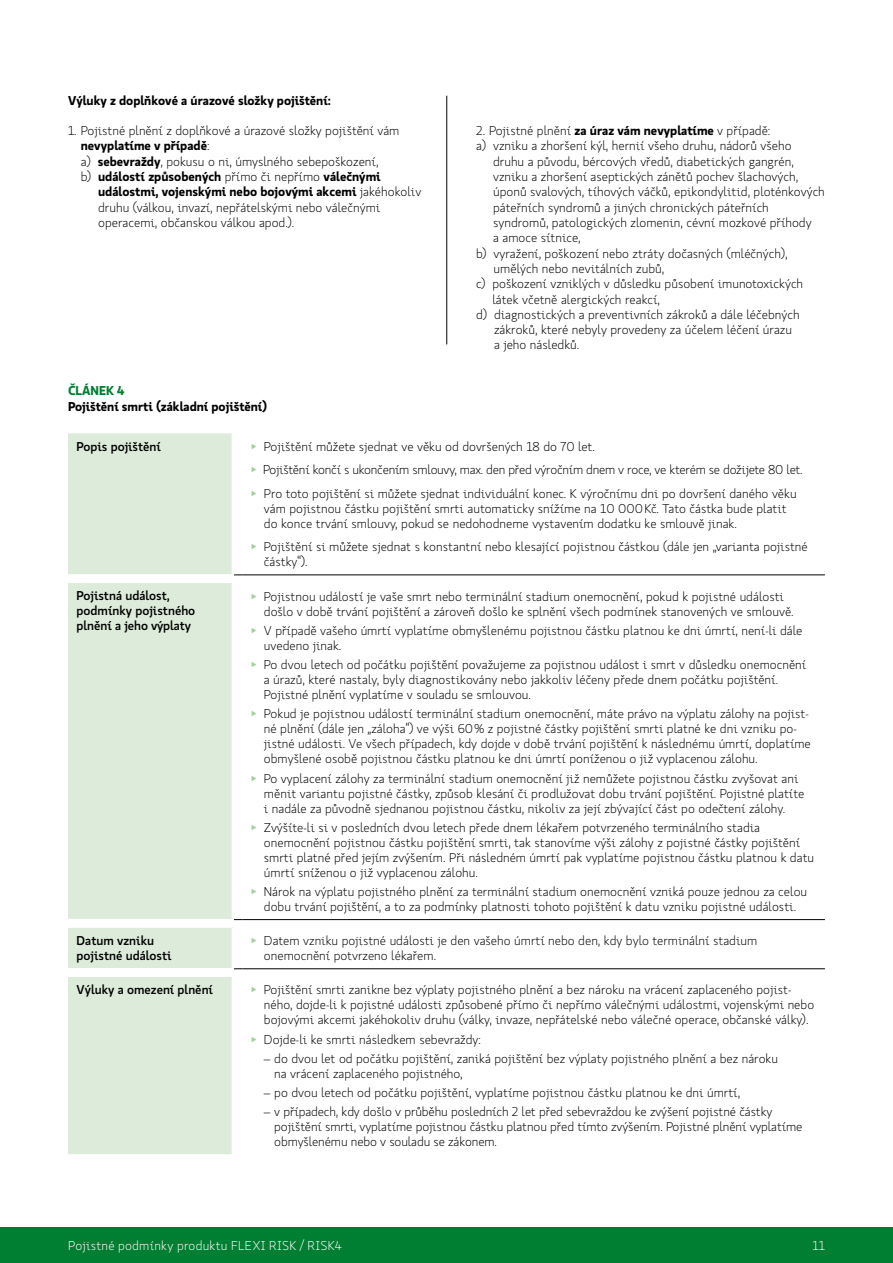
<style>
.page{position:relative;width:893px;height:1263px;background:#fff}
.page>*{position:absolute;margin:0;border:0;box-sizing:border-box;transform-origin:0 0}
.t1{font:300 12.75px/15px "Koop Pro";color:#000}
.t2{font:500 12.75px/15px "Koop Pro";color:#000}
.t3{font:700 12.75px "Koop Pro";color:#000}
.t4{font:300 12.75px "Koop Pro";letter-spacing:.02em;color:#fff}
.t5{font:700 12.75px "Koop Pro";color:#007e31}
.s1{font-weight:700}
.s2{color:#a2cf9c}
</style>
<div class="page">
<div style="left:0;top:1227px;width:893px;height:36px;background:#007e31"></div>
<div style="left:68px;top:433px;width:166px;height:142px;background:#ddecda"></div>
<hr style="left:242px;top:575px;width:583px;height:1px;background:#000">
<hr style="left:68px;top:574px;width:166px;height:2px;background:#fff">
<hr style="left:232px;top:433px;width:4px;height:141px;background:#fff">
<div style="left:68px;top:582px;width:166px;height:337px;background:#ddecda"></div>
<hr style="left:242px;top:919px;width:583px;height:1px;background:#000">
<hr style="left:68px;top:582px;width:168px;height:1px;background:#fff">
<hr style="left:232px;top:583px;width:4px;height:336px;background:#fff">
<div style="left:68px;top:927px;width:166px;height:42px;background:#ddecda"></div>
<hr style="left:242px;top:968px;width:583px;height:1px;background:#000">
<hr style="left:68px;top:926px;width:168px;height:2px;background:#fff">
<hr style="left:68px;top:968px;width:166px;height:1px;background:#fff">
<hr style="left:232px;top:928px;width:4px;height:40px;background:#fff">
<div style="left:68px;top:976px;width:166px;height:179px;background:#ddecda"></div>
<hr style="left:68px;top:1154px;width:168px;height:2px;background:#fff">
<hr style="left:68px;top:975px;width:168px;height:2px;background:#fff">
<hr style="left:232px;top:977px;width:4px;height:177px;background:#fff">
<hr style="left:446px;top:96px;width:1px;height:248px;background:#000">
<p class="t3" style="left:68px;top:91px;width:264px">Výluky z doplňkové a úrazové složky pojištění:</p>
<p class="t1" style="left:81px;top:123px;width:320px;text-indent:-13px">1. Pojistné plnění z doplňkové a úrazové složky pojištění vám <span class="s1">nevyplatíme v případě</span>:<br>a) <span class="s1">sebevraždy</span>, pokusu o ni, úmyslného sebepoškození,<br>b) <span class="s1">událostí způsobených</span> přímo či nepřímo <span class="s1">válečnými</span></p>
<p class="t1" style="left:98px;top:184px;width:325px"><span class="s1">událostmi, vojenskými nebo bojovými akcemi</span> jakéhokoliv druhu (válkou, invazí, nepřátelskými nebo válečnými operacemi, občanskou válkou apod.).</p>
<p class="t1" style="left:476px;top:123px;width:296px">2. Pojistné plnění <span class="s1">za úraz vám nevyplatíme</span> v případě:</p>
<p class="t1" style="left:476px;top:138px;width:317px">a) vzniku a zhoršení kýl, hernií všeho druhu, nádorů všeho</p>
<p class="t1" style="left:493px;top:154px;width:302px">druhu a původu, bércových vředů, diabetických gangrén,</p>
<p class="t1" style="left:493px;top:169px;width:307px">vzniku a zhoršení aseptických zánětů pochev šlachových,</p>
<p class="t1" style="left:493px;top:184px;width:333px">úponů svalových, tíhových váčků, epikondylitid, ploténkových</p>
<p class="t1" style="left:493px;top:200px;width:277px">páteřních syndromů a jiných chronických páteřních</p>
<p class="t1" style="left:493px;top:215px;width:320px">syndromů, patologických zlomenin, cévní mozkové příhody</p>
<p class="t1" style="left:493px;top:230px;width:89px">a amoce sítnice,</p>
<p class="t1" style="left:476px;top:245px;width:313px">b) vyražení, poškození nebo ztráty dočasných (mléčných),</p>
<p class="t1" style="left:494px;top:261px;width:172px">umělých nebo nevitálních zubů,</p>
<p class="t1" style="left:476px;top:276px;width:328px">c) poškození vzniklých v důsledku působení imunotoxických</p>
<p class="t1" style="left:492px;top:291px;width:169px">látek včetně alergických reakcí,</p>
<p class="t1" style="left:476px;top:307px;width:325px">d) diagnostických a preventivních zákroků a dále léčebných</p>
<p class="t1" style="left:494px;top:322px;width:300px">zákroků, které nebyly provedeny za účelem léčení úrazu</p>
<p class="t1" style="left:494px;top:337px;width:87px">a jeho následků.</p>
<p class="t5" style="left:68px;top:382px;width:58px">ČLÁNEK 4</p>
<p class="t3" style="left:68px;top:397px;width:201px">Pojištění smrti (základní pojištění)</p>
<p class="t2" style="left:77px;top:438px;width:86px">Popis pojištění</p>
<p class="t1" style="left:251px;top:434px;width:553px;line-height:23.5px"><span class="s2">▶</span> Pojištění můžete sjednat ve věku od dovršených 18 do 70 let.<br><span class="s2">▶</span> Pojištění končí s ukončením smlouvy, max. den před výročním dnem v roce, ve kterém se dožijete 80 let. <span class="s2">▶</span> Pro toto pojištění si můžete sjednat individuální konec. K výročnímu dni po dovršení daného věku</p>
<p class="t1" style="left:264px;top:501px;width:524px">vám pojistnou částku pojištění smrti automaticky snížíme na 10 000Kč. Tato částka bude platit do konce trvání smlouvy, pokud se nedohodneme vystavením dodatku ke smlouvě jinak.</p>
<p class="t1" style="left:264px;top:539px;width:545px;text-indent:-13px"><span class="s2">▶</span> Pojištění si můžete sjednat s konstantní nebo klesající pojistnou částkou (dále jen „varianta pojistné částky“).</p>
<p class="t2" style="left:77px;top:588px;width:120px">Pojistná událost, podmínky pojistného plnění a jeho výplaty</p>
<p class="t1" style="left:264px;top:588px;width:531px;text-indent:-13px"><span class="s2">▶</span> Pojistnou událostí je vaše smrt nebo terminální stadium onemocnění, pokud k pojistné události došlo v době trvání pojištění a zároveň došlo ke splnění všech podmínek stanovených ve smlouvě.</p>
<p class="t1" style="left:264px;top:623px;width:540px;text-indent:-13px"><span class="s2">▶</span> V případě vašeho úmrtí vyplatíme obmyšlenému pojistnou částku platnou ke dni úmrtí, není-li dále uvedeno jinak.</p>
<p class="t1" style="left:264px;top:657px;width:544px;text-indent:-13px"><span class="s2">▶</span> Po dvou letech od počátku pojištění považujeme za pojistnou událost i smrt v důsledku onemocnění a úrazů, které nastaly, byly diagnostikovány nebo jakkoliv léčeny přede dnem počátku pojištění.<br>Pojistné plnění vyplatíme v souladu se smlouvou.</p>
<p class="t1" style="left:264px;top:706px;width:548px;text-indent:-13px"><span class="s2">▶</span> Pokud je pojistnou událostí terminální stadium onemocnění, máte právo na výplatu zálohy na pojist&shy;né plnění (dále jen „záloha“) ve výši 60% z pojistné částky pojištění smrti platné ke dni vzniku po&shy;jistné události. Ve všech případech, kdy dojde v době trvání pojištění k následnému úmrtí, doplatíme obmyšlené osobě pojistnou částku platnou ke dni úmrtí poníženou o již vyplacenou zálohu.</p>
<p class="t1" style="left:264px;top:770px;width:542px;text-indent:-13px"><span class="s2">▶</span> Po vyplacení zálohy za terminální stadium onemocnění již nemůžete pojistnou částku zvyšovat ani měnit variantu pojistné částky, způsob klesání či prodlužovat dobu trvání pojištění. Pojistné platíte i nadále za původně sjednanou pojistnou částku, nikoliv za její zbývající část po odečtení zálohy.</p>
<p class="t1" style="left:264px;top:820px;width:552px;text-indent:-13px"><span class="s2">▶</span> Zvýšíte-li si v posledních dvou letech přede dnem lékařem potvrzeného terminálního stadia onemocnění pojistnou částku pojištění smrti, tak stanovíme výši zálohy z pojistné částky pojištění smrti platné před jejím zvýšením. Při následném úmrtí pak vyplatíme pojistnou částku platnou k datu úmrtí sníženou o již vyplacenou zálohu.</p>
<p class="t1" style="left:251px;top:884px;width:558px;text-align:center"><span class="s2">▶</span> Nárok na výplatu pojistného plnění za terminální stadium onemocnění vzniká pouze jednou za celou dobu trvání pojištění, a to za podmínky platnosti tohoto pojištění k datu vzniku pojistné události.</p>
<p class="t2" style="left:77px;top:933px;width:97px">Datum vzniku pojistné události</p>
<p class="t1" style="left:264px;top:933px;width:495px;text-indent:-13px"><span class="s2">▶</span> Datem vzniku pojistné události je den vašeho úmrtí nebo den, kdy bylo terminální stadium onemocnění potvrzeno lékařem.</p>
<p class="t2" style="left:77px;top:982px;width:138px">Výluky a omezení plnění</p>
<p class="t1" style="left:264px;top:982px;width:552px;text-indent:-13px"><span class="s2">▶</span> Pojištění smrti zanikne bez výplaty pojistného plnění a bez nároku na vrácení zaplaceného pojist&shy;ného, dojde-li k pojistné události způsobené přímo či nepřímo válečnými událostmi, vojenskými nebo bojovými akcemi jakéhokoliv druhu (války, invaze, nepřátelské nebo válečné operace, občanské války).</p>
<p class="t1" style="left:251px;top:1031px;width:232px"><span class="s2">▶</span> Dojde-li ke smrti následkem sebevraždy:</p>
<p class="t1" style="left:274px;top:1051px;width:505px;text-indent:-11px">– do dvou let od počátku pojištění, zaniká pojištění bez výplaty pojistného plnění a bez nároku na vrácení zaplaceného pojistného,</p>
<p class="t1" style="left:264px;top:1085px;width:478px">– po dvou letech od počátku pojištění, vyplatíme pojistnou částku platnou ke dni úmrtí,</p>
<p class="t1" style="left:274px;top:1104px;width:530px;text-indent:-11px">– v případech, kdy došlo v průběhu posledních 2 let před sebevraždou ke zvýšení pojistné částky pojištění smrti, vyplatíme pojistnou částku platnou před tímto zvýšením. Pojistné plnění vyplatíme obmyšlenému nebo v souladu se zákonem.</p>
<p class="t4" style="left:68px;top:1237px;width:275px">Pojistné podmínky produktu FLEXI RISK / RISK4</p>
<p class="t4" style="left:812px;top:1237px;width:14px">11</p>
</div>
